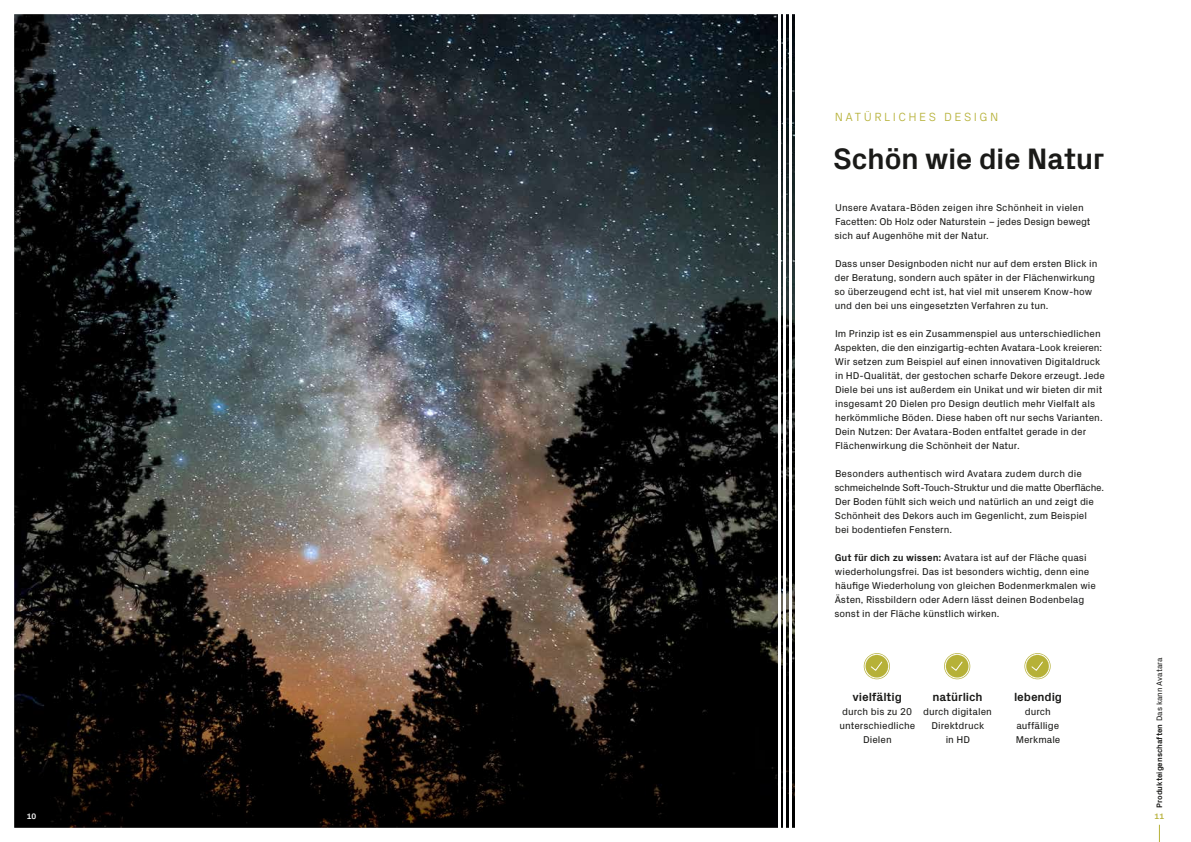
<style>
.page{position:relative;width:1191px;height:842px;background:#fff}
.page>*{position:absolute;margin:0;border:0;box-sizing:border-box;transform-origin:0 0}
.t1{font:700 30px "Px Grotesk";letter-spacing:-.02em;color:#1a1a18}
.t2{font:700 12px "Px Grotesk";letter-spacing:-.01em;color:#1a1a18}
.t3{font:300 12px "Px Grotesk";letter-spacing:.21em;color:#b6b138}
.t4{font:10px/14px "Px Grotesk";color:#1a1a18}
.t5{font:700 8px "Px Grotesk";color:#1a1a18}
.t6{font:700 8px "Px Grotesk";color:#b6b138}
.t7{font:700 8px "Px Grotesk";color:#fff}
.s1{font-weight:700}
.s2{font-weight:400}
</style>
<div class="page">
<img style="left:14px;top:14px;width:1146px;height:828px">
<div style="left:1148px;top:807px;width:22px;height:19px;background:#fff"></div>
<svg style="left:1158px;top:825px;width:1px;height:17px"></svg>
<p class="t7" style="left:27px;top:810px;width:11px">10</p>
<p class="t3" style="left:835px;top:108px;width:165px">NATÜRLICHES DESIGN</p>
<h1 class="t1" style="left:833px;top:137px;width:273px">Schön wie die Natur</h1>
<p class="t4" style="left:834px;top:200px;width:258px">Unsere Avatara-Böden zeigen ihre Schönheit in vielen<br>Facetten: Ob Holz oder Naturstein – jedes Design bewegt sich auf Augenhöhe mit der Natur.</p>
<p class="t4" style="left:834px;top:256px;width:264px">Dass unser Designboden nicht nur auf dem ersten Blick in der Beratung, sondern auch später in der Flächenwirkung so überzeugend echt ist, hat viel mit unserem Know-how und den bei uns eingesetzten Verfahren zu tun.</p>
<p class="t4" style="left:834px;top:326px;width:272px">Im Prinzip ist es ein Zusammenspiel aus unterschiedlichen Aspekten, die den einzigartig-echten Avatara-Look kreieren:<br>Wir setzen zum Beispiel auf einen innovativen Digitaldruck in HD-Qualität, der gestochen scharfe Dekore erzeugt. Jede Diele bei uns ist außerdem ein Unikat und wir bieten dir mit insgesamt 20 Dielen pro Design deutlich mehr Vielfalt als herkömmliche Böden. Diese haben oft nur sechs Varianten.<br>Dein Nutzen: Der Avatara-Boden entfaltet gerade in der Flächenwirkung die Schönheit der Natur.</p>
<p class="t4" style="left:834px;top:466px;width:271px">Besonders authentisch wird Avatara zudem durch die schmeichelnde Soft-Touch-Struktur und die matte Oberfläche.<br>Der Boden fühlt sich weich und natürlich an und zeigt die Schönheit des Dekors auch im Gegenlicht, zum Beispiel<br>bei bodentiefen Fenstern.</p>
<p class="t4" style="left:834px;top:550px;width:263px"><span class="s1">Gut für dich zu wissen:</span> Avatara ist auf der Fläche quasi wiederholungsfrei. Das ist besonders wichtig, denn eine häufige Wiederholung von gleichen Bodenmerkmalen wie Ästen, Rissbildern oder Adern lässt deinen Bodenbelag sonst in der Fläche künstlich wirken.</p>
<p class="t2" style="left:852px;top:688px;width:51px">vielfältig</p>
<p class="t4" style="left:839px;top:704px;width:77px;text-align:center">durch bis zu 20 unterschiedliche<br>Dielen</p>
<p class="t2" style="left:932px;top:688px;width:52px">natürlich</p>
<p class="t4" style="left:923px;top:704px;width:70px;text-align:center">durch digitalen<br>Direktdruck<br>in HD</p>
<p class="t2" style="left:1014px;top:688px;width:50px">lebendig</p>
<p class="t4" style="left:1015px;top:704px;width:46px;text-align:center">durch auffällige<br>Merkmale</p>
<p class="t5" style="left:1153px;top:808px;width:152px;rotate:-90deg">Produkteigenschaften <span class="s2">Das kann Avatara</span></p>
<p class="t6" style="left:1154px;top:810px;width:11px">11</p>
</div>
